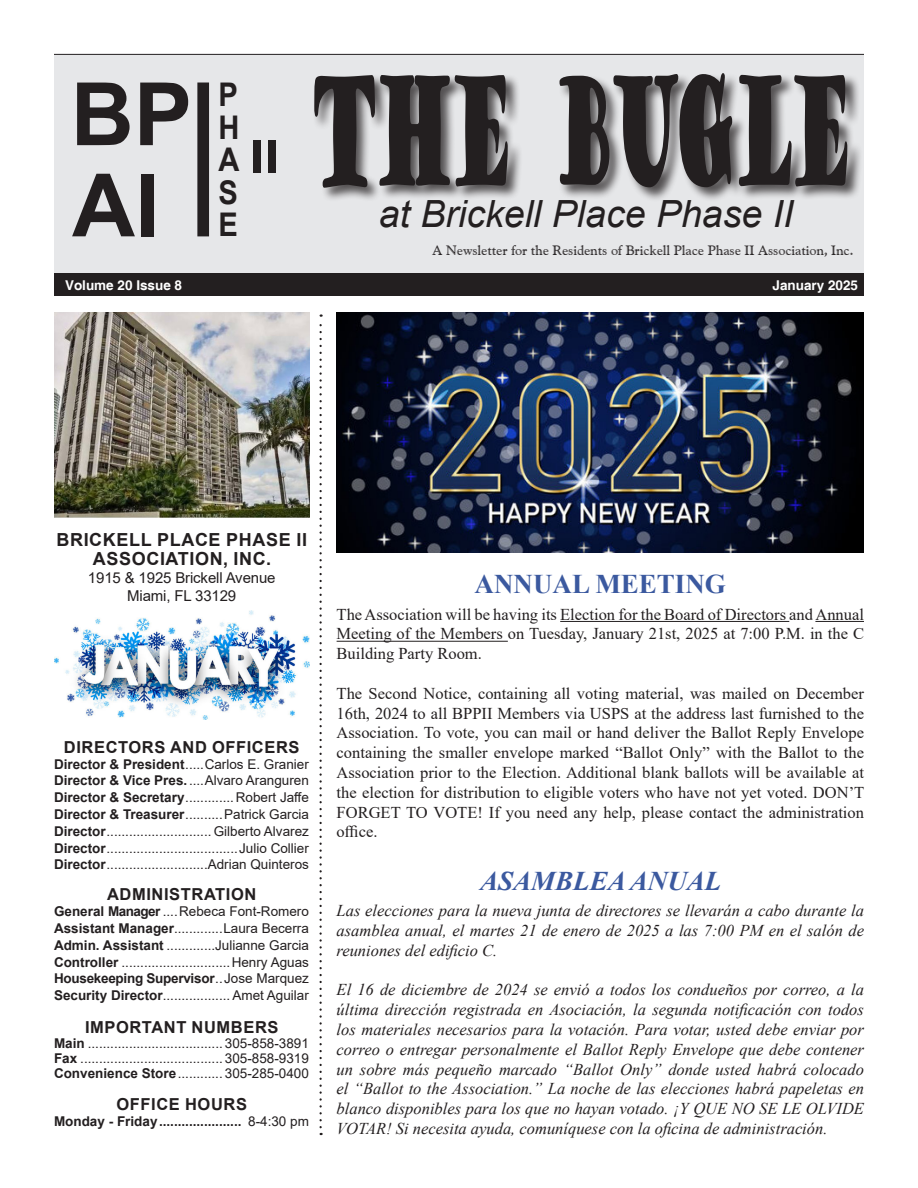
<style>
.page{position:relative;width:918px;height:1188px;background:#fff}
.page>*{position:absolute;margin:0;border:0;box-sizing:border-box;transform-origin:0 0}
.t1{font:147px "Goudy Stout";letter-spacing:-.09em;color:#231f20;scale:.36 1}
.t2{font:700 87.45px "Arial";color:#231f20}
.t3{font:700 45px "Arial";color:#231f20;scale:1.18 1}
.t4{font:italic 37.5px "Arial";color:#231f20}
.t5{font:700 32.55px/32.5px "Arial";color:#231f20;text-align:justify;scale:.89 1}
.t6{font:700 27px "Times New Roman";color:#3b599f}
.t7{font:italic 700 27px "Times New Roman";color:#3b599f}
.t8{font:700 18px "Arial";letter-spacing:.035em;color:#231f20}
.t9{font:italic 16.5px/19.8px "Times New Roman";color:#231f20;text-align:justify}
.t10{font:16.5px/19.8px "Times New Roman";color:#231f20;text-align:justify}
.t11{font:700 16.5px "Arial";letter-spacing:.035em;color:#231f20}
.t12{font:15px "Arial";letter-spacing:-.01em;color:#231f20}
.t13{font:13.5px "Arial";color:#231f20}
.t14{font:13.5px "Goudy Handtooled BT";color:#231f20}
.t15{font:700 13.5px "Arial";color:#231f20}
.t16{font:700 13.5px "Arial";letter-spacing:-.02em;color:#231f20}
.t17{font:700 13.5px "Helvetica";color:#fff}
.s1{font-weight:700}
.s2{font-weight:400}
</style>
<div class="page">
<div style="left:54px;top:54px;width:810px;height:240px;background:#e6e7e9"></div>
<hr style="left:54px;top:54px;width:810px;height:1px;background:#231f20">
<div style="left:312px;top:72px;width:551px;height:131px;background:#231f20;opacity:.75"></div>
<svg style="left:320px;top:314px;width:2px;height:813px"></svg>
<div style="left:197px;top:83px;width:12px;height:153px;background:#231f20"></div>
<div style="left:54px;top:273px;width:810px;height:23px;background:#231f20"></div>
<img style="left:54px;top:312px;width:256px;height:205px">
<img style="left:54px;top:610px;width:256px;height:110px">
<hr style="left:560px;top:621px;width:229px;height:1px;background:#231f20">
<hr style="left:815px;top:621px;width:49px;height:1px;background:#231f20">
<hr style="left:337px;top:641px;width:171px;height:1px;background:#231f20">
<img style="left:337px;top:312px;width:526px;height:240px">
<p class="t2" style="left:71px;top:53px;width:123px">BP</p>
<p class="t2" style="left:72px;top:144px;width:89px">AI</p>
<p class="t5" style="left:218px;top:79px;width:25px">P H A S E</p>
<p class="t3" style="left:249px;top:125px;width:27px">II</p>
<p class="t1" style="left:309px;top:35px;width:1515px">THE BUGLE</p>
<p class="t4" style="left:379px;top:189px;width:416px">at Brickell Place Phase II</p>
<p class="t14" style="left:432px;top:242px;width:423px">A Newsletter for the Residents of Brickell Place Phase II Association, Inc.</p>
<p class="t17" style="left:65px;top:277px;width:119px">Volume 20 Issue 8</p>
<p class="t17" style="left:773px;top:277px;width:87px">January 2025</p>
<p class="t8" style="left:56px;top:527px;width:252px">BRICKELL PLACE PHASE II</p>
<p class="t8" style="left:93px;top:546px;width:180px">ASSOCIATION, INC.</p>
<p class="t12" style="left:88px;top:568px;width:189px">1915 &amp; 1925 Brickell Avenue</p>
<p class="t12" style="left:127px;top:586px;width:111px">Miami, FL 33129</p>
<p class="t11" style="left:64px;top:735px;width:237px">DIRECTORS AND OFFICERS</p>
<p class="t13" style="left:54px;top:755px;width:256px"><span class="s1">Director &amp; President</span>.....Carlos E. Granier</p>
<p class="t13" style="left:54px;top:771px;width:256px"><span class="s1">Director &amp; Vice Pres.</span>....Alvaro Aranguren</p>
<p class="t13" style="left:54px;top:788px;width:256px"><span class="s1">Director &amp; Secretary</span>.............Robert Jaffe</p>
<p class="t13" style="left:54px;top:805px;width:256px"><span class="s1">Director &amp; Treasurer</span>..........Patrick Garcia</p>
<p class="t13" style="left:54px;top:822px;width:256px"><span class="s1">Director</span>............................ Gilberto Alvarez</p>
<p class="t13" style="left:54px;top:839px;width:256px"><span class="s1">Director</span>...................................Julio Collier</p>
<p class="t13" style="left:54px;top:854px;width:256px"><span class="s1">Director</span>...........................Adrian Quinteros</p>
<p class="t11" style="left:107px;top:883px;width:151px">ADMINISTRATION</p>
<p class="t13" style="left:54px;top:902px;width:256px"><span class="s1">General Manager</span> ....Rebeca Font-Romero</p>
<p class="t13" style="left:54px;top:919px;width:256px"><span class="s1">Assistant Manager</span>.............Laura Becerra</p>
<p class="t13" style="left:54px;top:936px;width:256px"><span class="s1">Admin. Assistant</span> .............Julianne Garcia</p>
<p class="t13" style="left:54px;top:953px;width:256px"><span class="s1">Controller</span> .............................Henry Aguas</p>
<p class="t16" style="left:54px;top:969px;width:256px">Housekeeping Supervisor<span class="s2">..Jose Marquez</span></p>
<p class="t13" style="left:54px;top:986px;width:256px"><span class="s1">Security Director</span>.................. Amet Aguilar</p>
<p class="t11" style="left:85px;top:1016px;width:195px">IMPORTANT NUMBERS</p>
<p class="t13" style="left:54px;top:1034px;width:256px"><span class="s1">Main</span> .................................... 305-858-3891</p>
<p class="t13" style="left:54px;top:1049px;width:256px"><span class="s1">Fax</span> ...................................... 305-858-9319</p>
<p class="t13" style="left:54px;top:1064px;width:256px"><span class="s1">Convenience Store</span>............ 305-285-0400</p>
<p class="t11" style="left:117px;top:1092px;width:132px">OFFICE HOURS</p>
<p class="t15" style="left:54px;top:1112px;width:256px">Monday - Friday...................... <span class="s2">8-4:30 pm</span></p>
<p class="t6" style="left:475px;top:565px;width:253px">ANNUAL MEETING</p>
<p class="t10" style="left:337px;top:604px;width:529px">The Association will be having its Election for the Board of Directors and Annual Meeting of the Members on Tuesday, January 21st, 2025 at 7:00 P.M. in the C Building Party Room.</p>
<p class="t10" style="left:337px;top:683px;width:529px">The Second Notice, containing all voting material, was mailed on December 16th, 2024 to all BPPII Members via USPS at the address last furnished to the Association. To vote, you can mail or hand deliver the Ballot Reply Envelope containing the smaller envelope marked “Ballot Only” with the Ballot to the Association prior to the Election. Additional blank ballots will be available at the election for distribution to eligible voters who have not yet voted. DON’T FORGET TO VOTE! If you need any help, please contact the administration office.</p>
<p class="t7" style="left:480px;top:862px;width:243px">ASAMBLEA ANUAL</p>
<p class="t9" style="left:337px;top:900px;width:529px">Las elecciones para la nueva junta de directores se llevarán a cabo durante la asamblea anual, el martes 21 de enero de 2025 a las 7:00 PM en el salón de reuniones del edificio C.</p>
<p class="t9" style="left:337px;top:980px;width:529px">El 16 de diciembre de 2024 se envió a todos los condueños por correo, a la última dirección registrada en Asociación, la segunda notificación con todos los materiales necesarios para la votación. Para votar, usted debe enviar por correo o entregar personalmente el Ballot Reply Envelope que debe contener un sobre más pequeño marcado “Ballot Only” donde usted habrá colocado el “Ballot to the Association.” La noche de las elecciones habrá papeletas en blanco disponibles para los que no hayan votado. ¡Y QUE NO SE LE OLVIDE VOTAR! Si necesita ayuda, comuníquese con la oficina de administración.</p>
</div>
